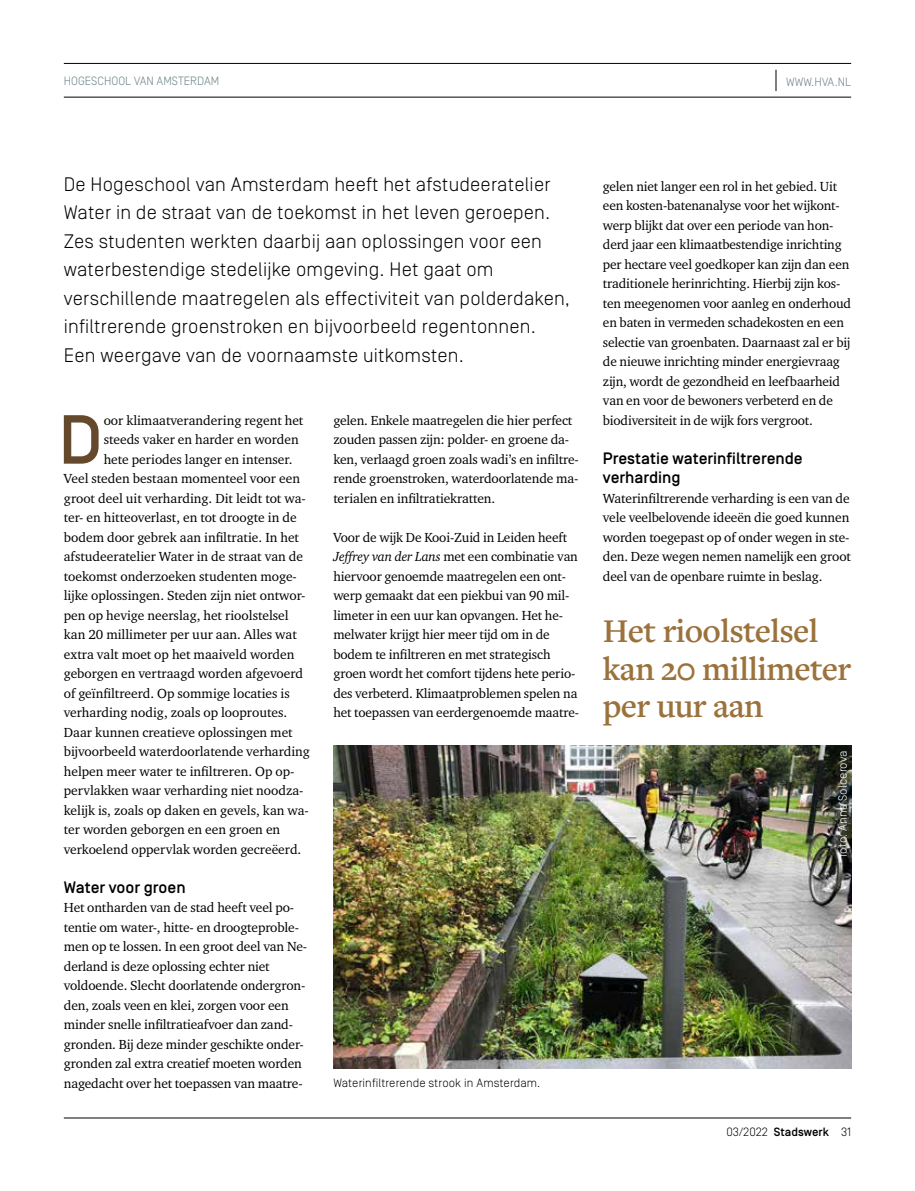
<style>
.page{position:relative;width:915px;height:1191px;background:#fff}
.page>*{position:absolute;margin:0;border:0;box-sizing:border-box;transform-origin:0 0}
.t1{font:500 69.15px "Simplon BP";color:#64492c}
.t2{font:600 34.5px/37.5px "Freight Text Pro";letter-spacing:-.02em;color:#9b723c}
.t3{font:300 19.5px/28.5px "Simplon BP";letter-spacing:.01em;color:#000}
.t4{font:500 16.5px/19.5px "Simplon BP";color:#000}
.t5{font:13.5px/19.5px "Charter ITC Std";letter-spacing:-.01em;color:#000}
.t6{font:300 12px "Simplon BP";letter-spacing:.01em;color:#000}
.t7{font:300 12px "Simplon BP";color:#6d8387}
.t8{font:300 12px "Simplon BP";letter-spacing:.01em;color:#fff}
.s1{font-style:italic}
.s2{font-weight:500}
</style>
<div class="page">
<hr style="left:64px;top:97px;width:786px;height:1px;background:#000">
<hr style="left:64px;top:63px;width:786px;height:1px;background:#000">
<hr style="left:64px;top:1117px;width:786px;height:1px;background:#000">
<svg style="left:775px;top:70px;width:1px;height:21px"></svg>
<img style="left:333px;top:746px;width:517px;height:322px">
<p class="t7" style="left:64px;top:74px;width:157px">HOGESCHOOL VAN AMSTERDAM</p>
<p class="t7" style="left:785px;top:74px;width:67px">WWW.HVA.NL</p>
<p class="t3" style="left:64px;top:169px;width:507px">De Hogeschool van Amsterdam heeft het afstudeeratelier Water in de straat van de toekomst in het leven geroepen.<br>Zes studenten werkten daarbij aan oplossingen voor een waterbestendige stedelijke omgeving. Het gaat om verschillende maatregelen als effectiviteit van polderdaken, infiltrerende groenstroken en bijvoorbeeld regentonnen.<br>Een weergave van de voornaamste uitkomsten.</p>
<h1 class="t1" style="left:59px;top:400px;width:45px">D</h1>
<p class="t5" style="left:104px;top:410px;width:201px">oor klimaatverandering regent het</p>
<p class="t5" style="left:104px;top:429px;width:196px">steeds vaker en harder en worden</p>
<p class="t5" style="left:104px;top:449px;width:190px">hete periodes langer en intenser.</p>
<p class="t5" style="left:64px;top:468px;width:237px">Veel steden bestaan momenteel voor een</p>
<p class="t5" style="left:64px;top:488px;width:243px">groot deel uit verharding. Dit leidt tot wa-</p>
<p class="t5" style="left:64px;top:507px;width:234px">ter- en hitteoverlast, en tot droogte in de</p>
<p class="t5" style="left:64px;top:527px;width:236px">bodem door gebrek aan infiltratie. In het</p>
<p class="t5" style="left:64px;top:546px;width:241px">afstudeeratelier Water in de straat van de</p>
<p class="t5" style="left:64px;top:566px;width:234px">toekomst onderzoeken studenten moge-</p>
<p class="t5" style="left:64px;top:585px;width:243px">lijke oplossingen. Steden zijn niet ontwor-</p>
<p class="t5" style="left:64px;top:605px;width:226px">pen op hevige neerslag, het rioolstelsel</p>
<p class="t5" style="left:64px;top:624px;width:234px">kan 20 millimeter per uur aan. Alles wat</p>
<p class="t5" style="left:64px;top:644px;width:232px">extra valt moet op het maaiveld worden</p>
<p class="t5" style="left:64px;top:663px;width:241px">geborgen en vertraagd worden afgevoerd</p>
<p class="t5" style="left:64px;top:683px;width:227px">of geïnfiltreerd. Op sommige locaties is</p>
<p class="t5" style="left:64px;top:702px;width:225px">verharding nodig, zoals op looproutes.</p>
<p class="t5" style="left:64px;top:722px;width:230px">Daar kunnen creatieve oplossingen met</p>
<p class="t5" style="left:64px;top:741px;width:247px">bijvoorbeeld waterdoorlatende verharding</p>
<p class="t5" style="left:64px;top:761px;width:232px">helpen meer water te infiltreren. Op op-</p>
<p class="t5" style="left:64px;top:780px;width:241px">pervlakken waar verharding niet noodza-</p>
<p class="t5" style="left:64px;top:800px;width:246px">kelijk is, zoals op daken en gevels, kan wa-</p>
<p class="t5" style="left:64px;top:819px;width:218px">ter worden geborgen en een groen en</p>
<p class="t5" style="left:64px;top:839px;width:239px">verkoelend oppervlak worden gecreëerd.</p>
<p class="t4" style="left:64px;top:877px;width:123px">Water voor groen</p>
<p class="t5" style="left:64px;top:897px;width:245px">Het ontharden van de stad heeft veel po&shy;tentie om water-, hitte- en droogteproble&shy;men op te lossen. In een groot deel van Ne&shy;derland is deze oplossing echter niet voldoende. Slecht doorlatende ondergron&shy;den, zoals veen en klei, zorgen voor een minder snelle infiltratieafvoer dan zand&shy;gronden. Bij deze minder geschikte onder&shy;gronden zal extra creatief moeten worden nagedacht over het toepassen van maatre-</p>
<p class="t5" style="left:333px;top:410px;width:247px">gelen. Enkele maatregelen die hier perfect zouden passen zijn: polder- en groene da&shy;ken, verlaagd groen zoals wadi’s en infiltre&shy;rende groenstroken, waterdoorlatende ma&shy;terialen en infiltratiekratten.</p>
<p class="t5" style="left:333px;top:527px;width:247px">Voor de wijk De Kooi-Zuid in Leiden heeft <span class="s1">Jeffrey van der Lans</span> met een combinatie van hiervoor genoemde maatregelen een ont&shy;werp gemaakt dat een piekbui van 90 mil&shy;limeter in een uur kan opvangen. Het he&shy;melwater krijgt hier meer tijd om in de bodem te infiltreren en met strategisch groen wordt het comfort tijdens hete perio&shy;des verbeterd. Klimaatproblemen spelen na het toepassen van eerdergenoemde maatre-</p>
<p class="t6" style="left:333px;top:1076px;width:208px">Waterinfiltrerende strook in Amsterdam.</p>
<p class="t5" style="left:602px;top:176px;width:250px">gelen niet langer een rol in het gebied. Uit een kosten-batenanalyse voor het wijkont&shy;werp blijkt dat over een periode van hon&shy;derd jaar een klimaatbestendige inrichting per hectare veel goedkoper kan zijn dan een traditionele herinrichting. Hierbij zijn kos&shy;ten meegenomen voor aanleg en onderhoud en baten in vermeden schadekosten en een selectie van groenbaten. Daarnaast zal er bij de nieuwe inrichting minder energievraag zijn, wordt de gezondheid en leefbaarheid van en voor de bewoners verbeterd en de biodiversiteit in de wijk fors vergroot.</p>
<p class="t4" style="left:602px;top:448px;width:201px">Prestatie waterinfiltrerende verharding</p>
<p class="t5" style="left:602px;top:488px;width:249px;text-align:justify">Waterinfiltrerende verharding is een van de vele veelbelovende ideeën die goed kunnen worden toegepast op of onder wegen in ste&shy;den. Deze wegen nemen namelijk een groot deel van de openbare ruimte in beslag.</p>
<h2 class="t2" style="left:602px;top:611px;width:250px">Het rioolstelsel kan 20 millimeter per uur aan</h2>
<p class="t8" style="left:835px;top:857px;width:109px;rotate:-90deg">foto: Anna Solcerova</p>
<p class="t6" style="left:726px;top:1125px;width:126px">03/2022 <span class="s2">Stadswerk</span> 31</p>
</div>
